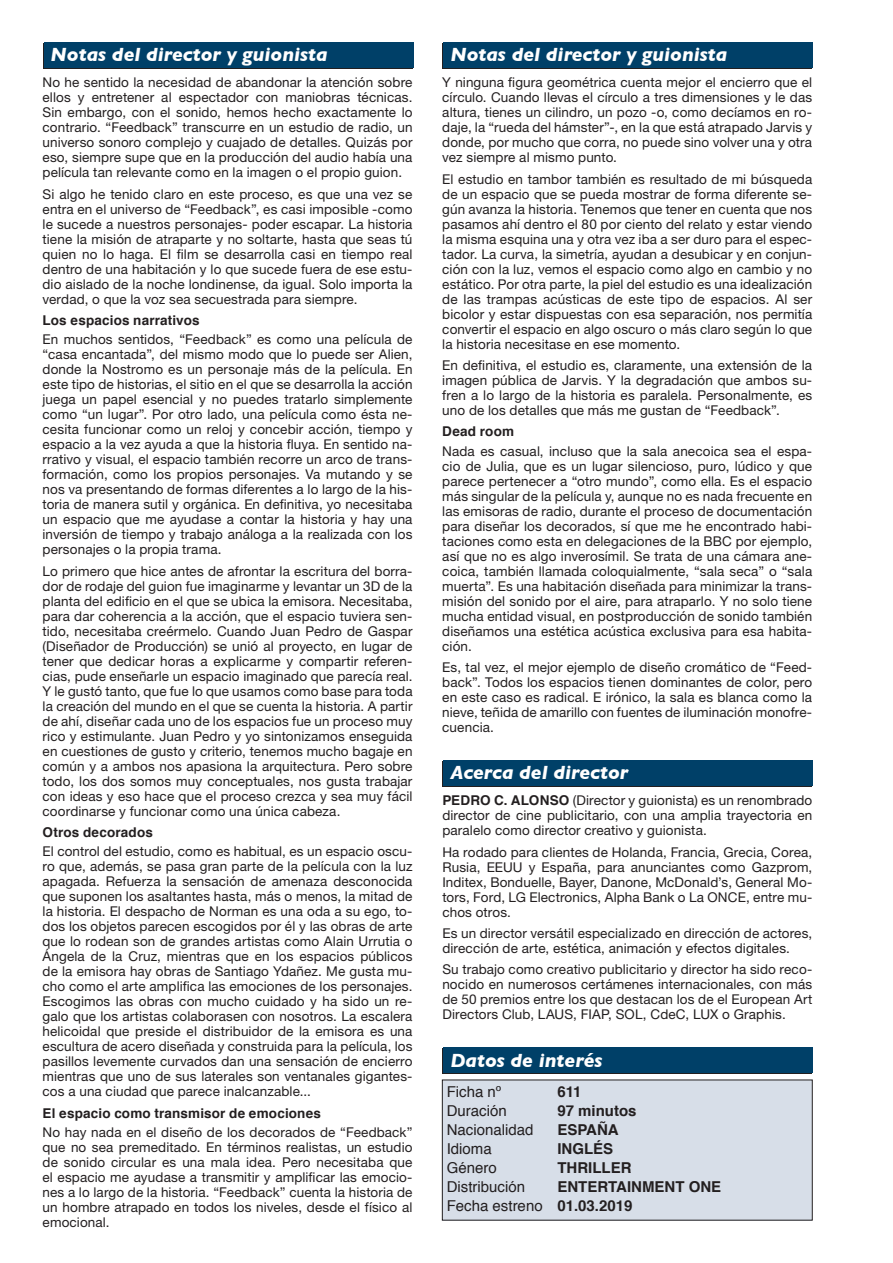
<style>
.page{position:relative;width:893px;height:1263px;background:#fff}
.page>*{position:absolute;margin:0;border:0;box-sizing:border-box;transform-origin:0 0}
.t1{font:italic 700 19.5px "Gill Sans";color:#fff}
.t2{font:15px "Helvetica";color:#231f20}
.t3{font:700 15px "Helvetica";color:#231f20}
.t4{font:13.5px/15px "Helvetica Neue";letter-spacing:.01em;color:#231f20;text-align:justify}
.t5{font:700 13.5px "Helvetica";letter-spacing:.01em;color:#231f20}
.s1{font-family:"Helvetica";font-weight:700}
.s2{font-weight:700}
</style>
<div class="page">
<div style="left:43px;top:44px;width:369px;height:25px;background:#231f20"></div>
<div style="left:44px;top:43px;width:370px;height:25px;background:#004068"></div>
<div style="left:442px;top:1049px;width:370px;height:25px;background:#231f20"></div>
<div style="left:443px;top:1048px;width:370px;height:25px;background:#004068"></div>
<div style="left:442px;top:1080px;width:370px;height:140px;background:#d7dee8"></div>
<div style="left:442px;top:761px;width:370px;height:26px;background:#231f20"></div>
<div style="left:443px;top:760px;width:370px;height:26px;background:#004068"></div>
<div style="left:442px;top:44px;width:370px;height:25px;background:#231f20"></div>
<div style="left:443px;top:43px;width:370px;height:25px;background:#004068"></div>
<p class="t1" style="left:51px;top:43px;width:279px">Notas del director y guionista</p>
<p class="t4" style="left:43px;top:75px;width:371px">No he sentido la necesidad de abandonar la atención sobre ellos y entretener al espectador con maniobras técnicas.<br>Sin embargo, con el sonido, hemos hecho exactamente lo contrario. “Feedback” transcurre en un estudio de radio, un universo sonoro complejo y cuajado de detalles. Quizás por eso, siempre supe que en la producción del audio había una película tan relevante como en la imagen o el propio guion.</p>
<p class="t4" style="left:43px;top:186px;width:371px">Si algo he tenido claro en este proceso, es que una vez se entra en el universo de “Feedback”, es casi imposible -como le sucede a nuestros personajes- poder escapar. La historia tiene la misión de atraparte y no soltarte, hasta que seas tú quien no lo haga. El film se desarrolla casi en tiempo real dentro de una habitación y lo que sucede fuera de ese estu&shy;dio aislado de la noche londinense, da igual. Solo importa la verdad, o que la voz sea secuestrada para siempre.</p>
<p class="t5" style="left:43px;top:309px;width:158px">Los espacios narrativos</p>
<p class="t4" style="left:43px;top:332px;width:371px">En muchos sentidos, “Feedback” es como una película de “casa encantada”, del mismo modo que lo puede ser Alien, donde la Nostromo es un personaje más de la película. En este tipo de historias, el sitio en el que se desarrolla la acción juega un papel esencial y no puedes tratarlo simplemente como “un lugar”. Por otro lado, una película como ésta ne&shy;cesita funcionar como un reloj y concebir acción, tiempo y espacio a la vez ayuda a que la historia fluya. En sentido na&shy;rrativo y visual, el espacio también recorre un arco de trans&shy;formación, como los propios personajes. Va mutando y se nos va presentando de formas diferentes a lo largo de la his&shy;toria de manera sutil y orgánica. En definitiva, yo necesitaba un espacio que me ayudase a contar la historia y hay una inversión de tiempo y trabajo análoga a la realizada con los personajes o la propia trama.</p>
<p class="t4" style="left:43px;top:563px;width:371px">Lo primero que hice antes de afrontar la escritura del borra&shy;dor de rodaje del guion fue imaginarme y levantar un 3D de la planta del edificio en el que se ubica la emisora. Necesitaba, para dar coherencia a la acción, que el espacio tuviera sen&shy;tido, necesitaba creérmelo. Cuando Juan Pedro de Gaspar (Diseñador de Producción) se unió al proyecto, en lugar de tener que dedicar horas a explicarme y compartir referen&shy;cias, pude enseñarle un espacio imaginado que parecía real.<br>Y le gustó tanto, que fue lo que usamos como base para toda la creación del mundo en el que se cuenta la historia. A partir de ahí, diseñar cada uno de los espacios fue un proceso muy rico y estimulante. Juan Pedro y yo sintonizamos enseguida en cuestiones de gusto y criterio, tenemos mucho bagaje en común y a ambos nos apasiona la arquitectura. Pero sobre todo, los dos somos muy conceptuales, nos gusta trabajar con ideas y eso hace que el proceso crezca y sea muy fácil coordinarse y funcionar como una única cabeza.</p>
<p class="t5" style="left:43px;top:821px;width:112px">Otros decorados</p>
<p class="t4" style="left:43px;top:844px;width:371px">El control del estudio, como es habitual, es un espacio oscu&shy;ro que, además, se pasa gran parte de la película con la luz apagada. Refuerza la sensación de amenaza desconocida que suponen los asaltantes hasta, más o menos, la mitad de la historia. El despacho de Norman es una oda a su ego, to&shy;dos los objetos parecen escogidos por él y las obras de arte que lo rodean son de grandes artistas como Alain Urrutia o Ángela de la Cruz, mientras que en los espacios públicos de la emisora hay obras de Santiago Ydañez. Me gusta mu&shy;cho como el arte amplifica las emociones de los personajes.<br>Escogimos las obras con mucho cuidado y ha sido un re&shy;galo que los artistas colaborasen con nosotros. La escalera helicoidal que preside el distribuidor de la emisora es una escultura de acero diseñada y construida para la película, los pasillos levemente curvados dan una sensación de encierro mientras que uno de sus laterales son ventanales gigantes&shy;cos a una ciudad que parece inalcanzable...</p>
<p class="t5" style="left:43px;top:1102px;width:280px">El espacio como transmisor de emociones</p>
<p class="t4" style="left:43px;top:1124px;width:371px">No hay nada en el diseño de los decorados de “Feedback” que no sea premeditado. En términos realistas, un estudio de sonido circular es una mala idea. Pero necesitaba que el espacio me ayudase a transmitir y amplificar las emocio&shy;nes a lo largo de la historia. “Feedback” cuenta la historia de un hombre atrapado en todos los niveles, desde el físico al emocional.</p>
<p class="t1" style="left:450px;top:43px;width:279px">Notas del director y guionista</p>
<p class="t4" style="left:442px;top:75px;width:371px">Y ninguna figura geométrica cuenta mejor el encierro que el círculo. Cuando llevas el círculo a tres dimensiones y le das altura, tienes un cilindro, un pozo -o, como decíamos en ro&shy;daje, la “rueda del hámster”-, en la que está atrapado Jarvis y donde, por mucho que corra, no puede sino volver una y otra vez siempre al mismo punto.</p>
<p class="t4" style="left:442px;top:171px;width:371px">El estudio en tambor también es resultado de mi búsqueda de un espacio que se pueda mostrar de forma diferente se&shy;gún avanza la historia. Tenemos que tener en cuenta que nos pasamos ahí dentro el 80 por ciento del relato y estar viendo la misma esquina una y otra vez iba a ser duro para el espec&shy;tador. La curva, la simetría, ayudan a desubicar y en conjun&shy;ción con la luz, vemos el espacio como algo en cambio y no estático. Por otra parte, la piel del estudio es una idealización de las trampas acústicas de este tipo de espacios. Al ser bicolor y estar dispuestas con esa separación, nos permitía convertir el espacio en algo oscuro o más claro según lo que la historia necesitase en ese momento.</p>
<p class="t4" style="left:442px;top:357px;width:371px">En definitiva, el estudio es, claramente, una extensión de la imagen pública de Jarvis. Y la degradación que ambos su&shy;fren a lo largo de la historia es paralela. Personalmente, es uno de los detalles que más me gustan de “Feedback”.</p>
<p class="t5" style="left:442px;top:421px;width:73px">Dead room</p>
<p class="t4" style="left:442px;top:443px;width:371px">Nada es casual, incluso que la sala anecoica sea el espa&shy;cio de Julia, que es un lugar silencioso, puro, lúdico y que parece pertenecer a “otro mundo”, como ella. Es el espacio más singular de la película y, aunque no es nada frecuente en las emisoras de radio, durante el proceso de documentación para diseñar los decorados, sí que me he encontrado habi&shy;taciones como esta en delegaciones de la BBC por ejemplo, así que no es algo inverosímil. Se trata de una cámara ane&shy;coica, también llamada coloquialmente, “sala seca” o “sala muerta”. Es una habitación diseñada para minimizar la trans&shy;misión del sonido por el aire, para atraparlo. Y no solo tiene mucha entidad visual, en postproducción de sonido también diseñamos una estética acústica exclusiva para esa habita&shy;ción.</p>
<p class="t4" style="left:442px;top:659px;width:371px">Es, tal vez, el mejor ejemplo de diseño cromático de “Feed&shy;back”. Todos los espacios tienen dominantes de color, pero en este caso es radical. E irónico, la sala es blanca como la nieve, teñida de amarillo con fuentes de iluminación monofre&shy;cuencia.</p>
<p class="t1" style="left:450px;top:761px;width:179px">Acerca del director</p>
<p class="t4" style="left:442px;top:793px;width:371px"><span class="s1">PEDRO C. ALONSO</span> (Director y guionista) es un renombrado director de cine publicitario, con una amplia trayectoria en paralelo como director creativo y guionista.</p>
<p class="t4" style="left:442px;top:844px;width:371px">Ha rodado para clientes de Holanda, Francia, Grecia, Corea, Rusia, EEUU y España, para anunciantes como Gazprom, Inditex, Bonduelle, Bayer, Danone, McDonald’s, General Mo&shy;tors, Ford, LG Electronics, Alpha Bank o La ONCE, entre mu&shy;chos otros.</p>
<p class="t4" style="left:442px;top:925px;width:371px">Es un director versátil especializado en dirección de actores, dirección de arte, estética, animación y efectos digitales.</p>
<p class="t4" style="left:442px;top:962px;width:371px">Su trabajo como creativo publicitario y director ha sido reco&shy;nocido en numerosos certámenes internacionales, con más de 50 premios entre los que destacan los de el European Art Directors Club, LAUS, FIAP, SOL, CdeC, LUX o Graphis.</p>
<p class="t1" style="left:450px;top:1048px;width:154px">Datos de interés</p>
<p class="t2" style="left:447px;top:1080px;width:56px">Ficha nº</p>
<p class="t3" style="left:557px;top:1079px;width:26px">611</p>
<p class="t2" style="left:447px;top:1099px;width:62px">Duración</p>
<p class="t3" style="left:557px;top:1098px;width:81px">97 minutos</p>
<p class="t2" style="left:447px;top:1118px;width:88px">Nacionalidad</p>
<p class="t3" style="left:557px;top:1117px;width:63px">ESPAÑA</p>
<p class="t2" style="left:447px;top:1137px;width:47px">Idioma</p>
<p class="t3" style="left:557px;top:1136px;width:57px">INGLÉS</p>
<p class="t2" style="left:447px;top:1156px;width:52px">Género</p>
<p class="t3" style="left:557px;top:1155px;width:76px">THRILLER</p>
<p class="t2" style="left:447px;top:1175px;width:80px">Distribución</p>
<p class="t3" style="left:557px;top:1174px;width:165px">ENTERTAINMENT ONE</p>
<p class="t2" style="left:447px;top:1194px;width:187px">Fecha estreno <span class="s2">01.03.2019</span></p>
</div>
